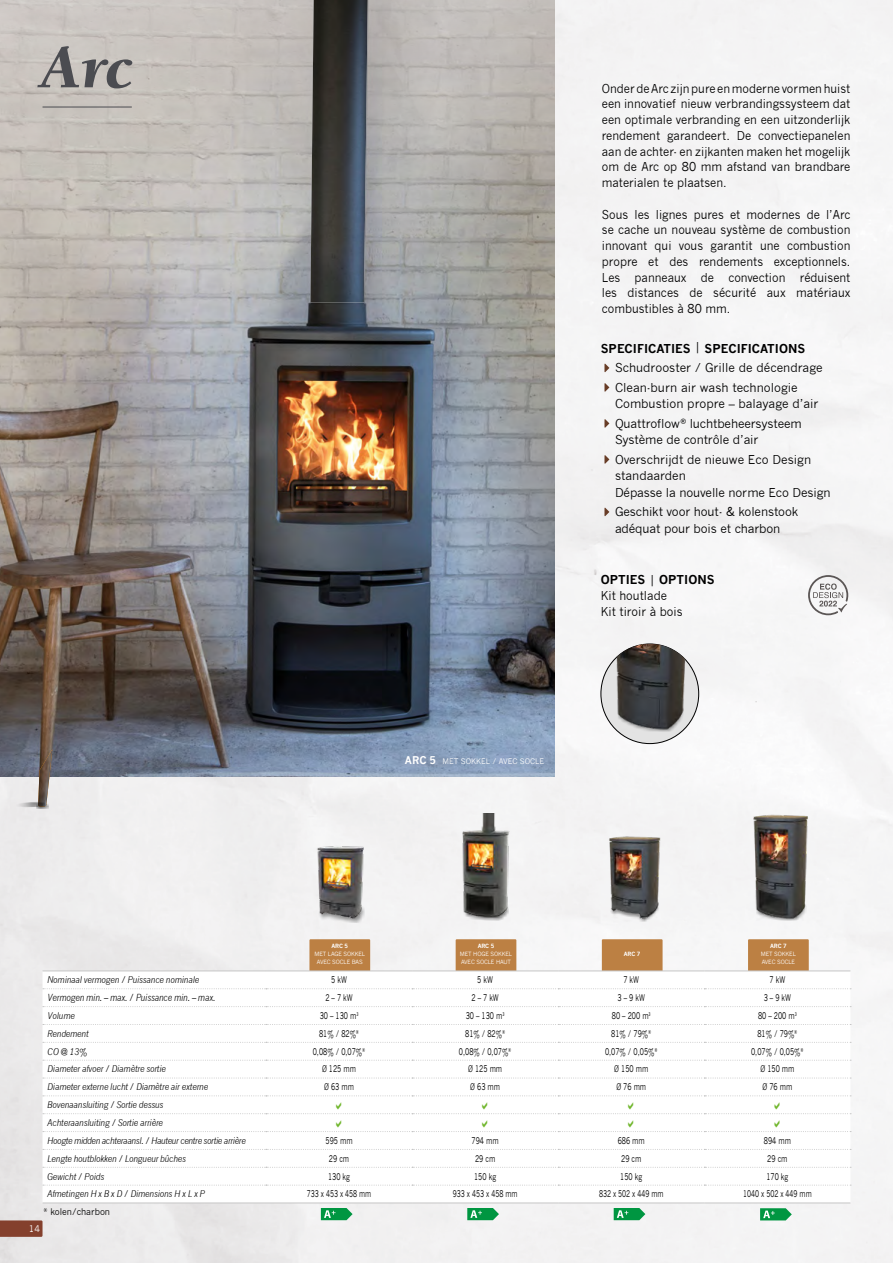
<style>
.page{position:relative;width:893px;height:1263px;background:#fff}
.page>*{position:absolute;margin:0;border:0;box-sizing:border-box;transform-origin:0 0}
.t1{font:italic 900 62.55px "Berkeley";color:#4b4c51}
.t2{font:12px/15.8px "News Gothic";color:#000;text-align:justify;scale:.95 1}
.t3{font:12px/16.5px "News Gothic";color:#000}
.t4{font:700 12px "News Gothic";color:#000}
.t5{font:12px/15.8px "News Gothic";color:#000;scale:.96 1}
.t6{font:italic 9.6px "News Gothic";letter-spacing:-.02em;color:#000;scale:.87 1}
.t7{font:italic 9px "News Gothic";letter-spacing:-.02em;color:#000;scale:.92 1}
.t8{font:9px "News Gothic";color:#000;scale:.74 1}
.t9{font:9px "News Gothic";color:#000;scale:.71 1}
.t10{font:italic 9px "News Gothic";letter-spacing:-.04em;color:#000;scale:.92 1}
.t11{font:9px "News Gothic";color:#000;scale:.96 1}
.t12{font:9px "News Gothic";color:#fff}
.t13{font:7.5px "News Gothic";color:#fff}
.t14{font:5.7px/7.6px "News Gothic";letter-spacing:-.02em;color:#fff}
.t15{font:700 5.7px "News Gothic";letter-spacing:-.02em;color:#fff}
.s1{font-weight:400}
.s2{font-weight:700;font-size:10.5px}
.s3{font-size:7.5px}
.s4{font-size:9.15px}
</style>
<div class="page">
<img style="left:0;top:0;width:893px;height:1263px">
<img style="left:0;top:0;width:555px;height:776px">
<svg style="left:604px;top:363px;width:5px;height:9px"></svg>
<svg style="left:604px;top:383px;width:5px;height:9px"></svg>
<svg style="left:604px;top:419px;width:5px;height:9px"></svg>
<svg style="left:604px;top:455px;width:5px;height:9px"></svg>
<svg style="left:604px;top:507px;width:5px;height:9px"></svg>
<svg style="left:0;top:1220px;width:43px;height:17px"></svg>
<svg style="left:808px;top:575px;width:40px;height:40px"></svg>
<svg style="left:760px;top:1208px;width:32px;height:12px"></svg>
<div style="left:309px;top:939px;width:61px;height:34px;background:#bc8043"></div>
<div style="left:602px;top:939px;width:61px;height:34px;background:#bc8043"></div>
<div style="left:456px;top:939px;width:60px;height:34px;background:#bc8043"></div>
<div style="left:748px;top:939px;width:61px;height:34px;background:#bc8043"></div>
<svg style="left:43px;top:971px;width:807px;height:231px"></svg>
<hr style="left:43px;top:970px;width:223px;height:1px;background:#c6c6c6">
<hr style="left:266px;top:970px;width:146px;height:1px;background:#c6c6c6">
<hr style="left:412px;top:970px;width:146px;height:1px;background:#c6c6c6">
<hr style="left:558px;top:970px;width:146px;height:1px;background:#c6c6c6">
<hr style="left:704px;top:970px;width:146px;height:1px;background:#c6c6c6">
<hr style="left:43px;top:1202px;width:223px;height:1px;background:#c6c6c6">
<hr style="left:266px;top:1202px;width:146px;height:1px;background:#c6c6c6">
<hr style="left:412px;top:1202px;width:146px;height:1px;background:#c6c6c6">
<hr style="left:558px;top:1202px;width:146px;height:1px;background:#c6c6c6">
<hr style="left:704px;top:1202px;width:146px;height:1px;background:#c6c6c6">
<svg style="left:43px;top:988px;width:808px;height:1px"></svg>
<svg style="left:43px;top:1006px;width:808px;height:1px"></svg>
<svg style="left:43px;top:1024px;width:808px;height:1px"></svg>
<svg style="left:43px;top:1042px;width:808px;height:1px"></svg>
<svg style="left:43px;top:1060px;width:808px;height:1px"></svg>
<svg style="left:43px;top:1078px;width:808px;height:1px"></svg>
<svg style="left:43px;top:1095px;width:808px;height:1px"></svg>
<svg style="left:43px;top:1149px;width:808px;height:1px"></svg>
<svg style="left:43px;top:1167px;width:808px;height:1px"></svg>
<svg style="left:43px;top:1185px;width:808px;height:1px"></svg>
<img style="left:461px;top:813px;width:50px;height:107px">
<img style="left:314px;top:839px;width:53px;height:84px">
<img style="left:602px;top:833px;width:64px;height:96px">
<img style="left:748px;top:804px;width:64px;height:125px">
<svg style="left:321px;top:1208px;width:32px;height:12px"></svg>
<svg style="left:467px;top:1208px;width:32px;height:12px"></svg>
<svg style="left:614px;top:1208px;width:31px;height:12px"></svg>
<svg style="left:601px;top:644px;width:98px;height:100px"></svg>
<img style="left:603px;top:644px;width:86px;height:92px">
<svg style="left:9px;top:749px;width:43px;height:59px;background:#9a989a"></svg>
<hr style="left:43px;top:107px;width:89px;height:1px;background:#4b4c51">
<img style="left:310px;top:0;width:58px;height:302px">
<svg style="left:43px;top:1102px;width:808px;height:12px"></svg>
<svg style="left:43px;top:1120px;width:808px;height:12px"></svg>
<p class="t1" style="left:41px;top:35px;width:93px">Arc</p>
<p class="t2" style="left:602px;top:80px;width:263px">Onder de Arc zijn pure en moderne vormen huist een innovatief nieuw verbrandingssysteem dat een optimale verbranding en een uitzonderlijk rendement garandeert. De convectiepanelen aan de achter- en zijkanten maken het mogelijk om de Arc op 80 mm afstand van brandbare materialen te plaatsen.</p>
<p class="t2" style="left:602px;top:206px;width:263px">Sous les lignes pures et modernes de l’Arc se cache un nouveau système de combustion innovant qui vous garantit une combustion propre et des rendements exceptionnels.<br>Les panneaux de convection réduisent les distances de sécurité aux matériaux combustibles à 80 mm.</p>
<p class="t4" style="left:601px;top:341px;width:206px">SPECIFICATIES <span class="s1">|</span> SPECIFICATIONS</p>
<p class="t3" style="left:615px;top:360px;width:209px">Schudrooster / Grille de décendrage</p>
<p class="t3" style="left:615px;top:379px;width:205px">Clean-burn air wash technologie<br>Combustion propre – balayage d’air</p>
<p class="t3" style="left:615px;top:415px;width:188px">Quattroflow <sup>®</sup> luchtbeheersysteem<br>Système de contrôle d’air</p>
<p class="t3" style="left:615px;top:451px;width:217px">Overschrijdt de nieuwe Eco Design standaarden<br>Dépasse la nouvelle norme Eco Design</p>
<p class="t3" style="left:615px;top:504px;width:185px">Geschikt voor hout- &amp; kolenstook adéquat pour bois et charbon</p>
<p class="t13" style="left:405px;top:757px;width:141px"><span class="s2">ARC 5</span> MET SOKKEL / AVEC SOCLE</p>
<p class="t4" style="left:601px;top:572px;width:115px">OPTIES <span class="s1">|</span> OPTIONS</p>
<p class="t5" style="left:601px;top:588px;width:87px">Kit houtlade<br>Kit tiroir à bois</p>
<p class="t15" style="left:331px;top:943px;width:18px">ARC 5</p>
<p class="t14" style="left:314px;top:950px;width:52px;text-align:center">MET LAGE SOKKEL<br>AVEC SOCLE BAS</p>
<p class="t15" style="left:624px;top:950px;width:18px">ARC 7</p>
<p class="t15" style="left:478px;top:943px;width:18px">ARC 5</p>
<p class="t14" style="left:460px;top:950px;width:54px">MET HOGE SOKKEL<br>AVEC SOCLE HAUT</p>
<p class="t15" style="left:770px;top:943px;width:18px">ARC 7</p>
<p class="t14" style="left:761px;top:950px;width:37px">MET SOKKEL<br>AVEC SOCLE</p>
<p class="t7" style="left:47px;top:974px;width:167px">Nominaal vermogen / Puissance nominale</p>
<p class="t8" style="left:331px;top:975px;width:23px">5 kW</p>
<p class="t8" style="left:477px;top:975px;width:23px">5 kW</p>
<p class="t8" style="left:623px;top:975px;width:23px">7 kW</p>
<p class="t8" style="left:769px;top:975px;width:23px">7 kW</p>
<p class="t6" style="left:47px;top:992px;width:195px">Vermogen min. – max. / Puissance min. – max.</p>
<p class="t8" style="left:325px;top:992px;width:39px">2 – 7 kW</p>
<p class="t8" style="left:471px;top:992px;width:39px">2 – 7 kW</p>
<p class="t8" style="left:618px;top:992px;width:39px">3 – 9 kW</p>
<p class="t8" style="left:764px;top:992px;width:39px">3 – 9 kW</p>
<p class="t7" style="left:47px;top:1010px;width:32px">Volume</p>
<p class="t8" style="left:320px;top:1010px;width:54px">30 – 130 m³</p>
<p class="t8" style="left:466px;top:1010px;width:54px">30 – 130 m³</p>
<p class="t8" style="left:612px;top:1010px;width:54px">80 – 200 m³</p>
<p class="t8" style="left:758px;top:1010px;width:54px">80 – 200 m³</p>
<p class="t7" style="left:47px;top:1028px;width:47px">Rendement</p>
<p class="t8" style="left:319px;top:1028px;width:56px">81% / 82%*</p>
<p class="t8" style="left:465px;top:1028px;width:56px">81% / 82%*</p>
<p class="t8" style="left:611px;top:1028px;width:56px">81% / 79%*</p>
<p class="t8" style="left:757px;top:1028px;width:56px">81% / 79%*</p>
<p class="t7" style="left:47px;top:1046px;width:45px">CO <span class="s3">@</span> 13%</p>
<p class="t8" style="left:313px;top:1046px;width:72px">0,08% / 0,07%*</p>
<p class="t8" style="left:459px;top:1046px;width:72px">0,08% / 0,07%*</p>
<p class="t8" style="left:605px;top:1046px;width:72px">0,07% / 0,05%*</p>
<p class="t8" style="left:751px;top:1046px;width:72px">0,07% / 0,05%*</p>
<p class="t7" style="left:47px;top:1064px;width:131px">Diameter afvoer / Diamètre sortie</p>
<p class="t8" style="left:322px;top:1064px;width:47px">Ø 125 mm</p>
<p class="t8" style="left:468px;top:1064px;width:47px">Ø 125 mm</p>
<p class="t8" style="left:614px;top:1064px;width:47px">Ø 150 mm</p>
<p class="t8" style="left:760px;top:1064px;width:47px">Ø 150 mm</p>
<p class="t7" style="left:47px;top:1082px;width:176px">Diameter externe lucht / <span class="s4">Diamètre air externe</span></p>
<p class="t8" style="left:324px;top:1082px;width:42px">Ø 63 mm</p>
<p class="t8" style="left:470px;top:1082px;width:42px">Ø 63 mm</p>
<p class="t8" style="left:616px;top:1082px;width:42px">Ø 76 mm</p>
<p class="t8" style="left:762px;top:1082px;width:42px">Ø 76 mm</p>
<p class="t7" style="left:47px;top:1099px;width:128px">Bovenaansluiting / Sortie dessus</p>
<p class="t7" style="left:47px;top:1117px;width:127px">Achteraansluiting / Sortie arrière</p>
<p class="t10" style="left:47px;top:1135px;width:217px">Hoogte midden achteraansl. / Hauteur centre sortie arrière</p>
<p class="t8" style="left:325px;top:1135px;width:38px">595 mm</p>
<p class="t8" style="left:472px;top:1135px;width:38px">794 mm</p>
<p class="t8" style="left:618px;top:1135px;width:38px">686 mm</p>
<p class="t8" style="left:764px;top:1135px;width:38px">894 mm</p>
<p class="t7" style="left:47px;top:1153px;width:153px">Lengte houtblokken / Longueur bûches</p>
<p class="t8" style="left:329px;top:1153px;width:29px">29 cm</p>
<p class="t8" style="left:475px;top:1153px;width:29px">29 cm</p>
<p class="t8" style="left:621px;top:1153px;width:29px">29 cm</p>
<p class="t8" style="left:767px;top:1153px;width:29px">29 cm</p>
<p class="t7" style="left:47px;top:1171px;width:63px">Gewicht / Poids</p>
<p class="t8" style="left:328px;top:1171px;width:31px">130 kg</p>
<p class="t8" style="left:474px;top:1171px;width:31px">150 kg</p>
<p class="t8" style="left:620px;top:1171px;width:31px">150 kg</p>
<p class="t8" style="left:766px;top:1171px;width:31px">170 kg</p>
<p class="t7" style="left:47px;top:1189px;width:173px">Afmetingen H x B x D / Dimensions H x L x P</p>
<p class="t9" style="left:307px;top:1189px;width:92px">733 x 453 x 458 mm</p>
<p class="t9" style="left:453px;top:1189px;width:92px">933 x 453 x 458 mm</p>
<p class="t9" style="left:599px;top:1189px;width:92px">832 x 502 x 449 mm</p>
<p class="t9" style="left:743px;top:1189px;width:98px">1040 x 502 x 449 mm</p>
<p class="t11" style="left:44px;top:1206px;width:71px">* kolen/charbon</p>
<p class="t12" style="left:29px;top:1223px;width:13px">14</p>
</div>
